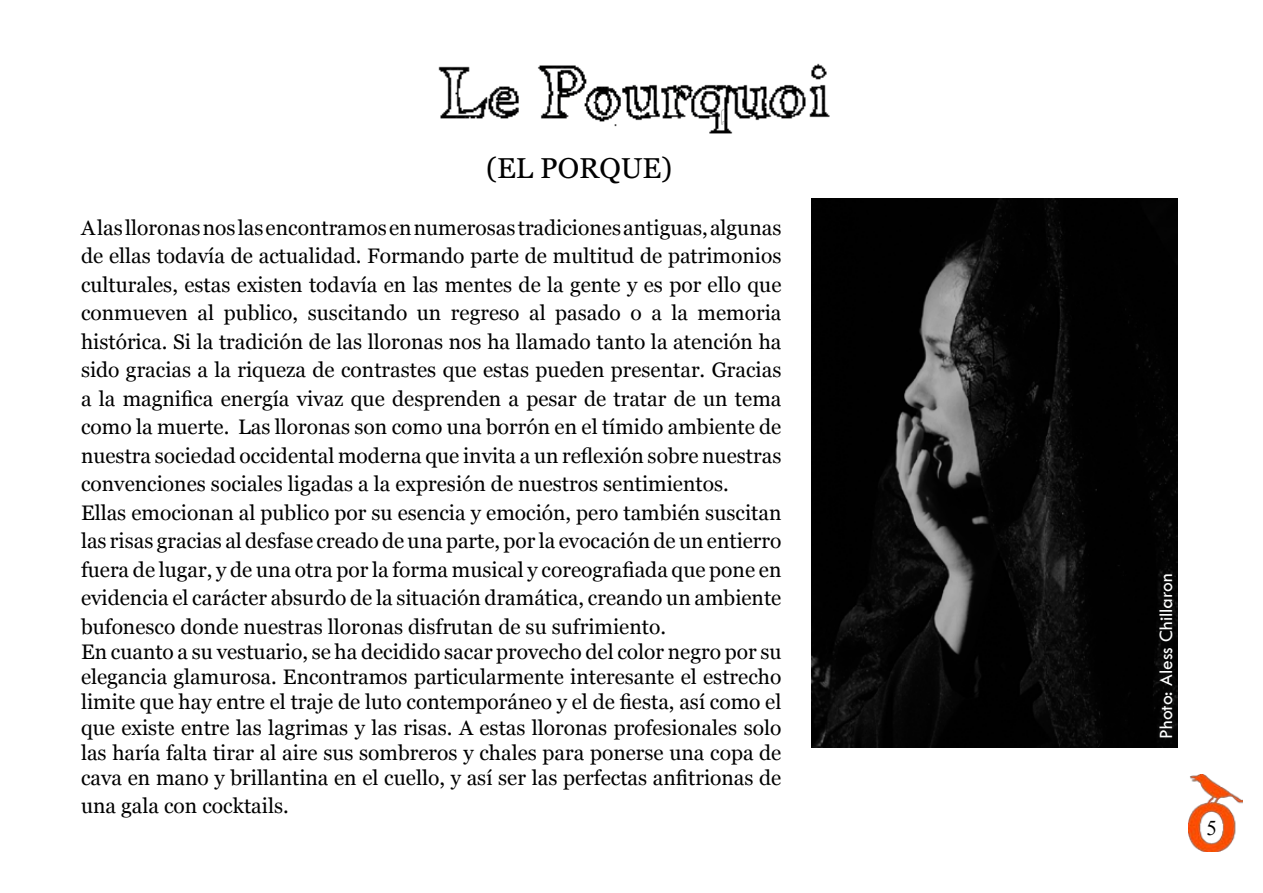
<style>
.page{position:relative;width:1263px;height:893px;background:#fff}
.page>*{position:absolute;margin:0;border:0;box-sizing:border-box;transform-origin:0 0}
.t1{font:28.8px "Georgia";color:#000}
.t2{font:21px/28.5px "Georgia";color:#000}
.t3{font:21px "Times New Roman";color:#000}
.t4{font:19.5px "Tw Cen";color:#feffff}
</style>
<div class="page">
<img style="left:438px;top:63px;width:392px;height:71px">
<img style="left:812px;top:199px;width:365px;height:548px">
<img style="left:1189px;top:774px;width:53px;height:78px">
<h1 class="t1" style="left:486px;top:150px;width:187px">(EL PORQUE)</h1>
<p class="t2" style="left:81px;top:214px;width:702px">A las lloronas nos las encontramos en numerosas tradiciones antiguas, algunas de ellas todavía de actualidad. Formando parte de multitud de patrimonios culturales, estas existen todavía en las mentes de la gente y es por ello que conmueven al publico, suscitando un regreso al pasado o a la memoria histórica. Si la tradición de las lloronas nos ha llamado tanto la atención ha sido gracias a la riqueza de contrastes que estas pueden presentar. Gracias a la magnifica energía vivaz que desprenden a pesar de tratar de un tema como la muerte. Las lloronas son como una borrón en el tímido ambiente de nuestra sociedad occidental moderna que invita a un reflexión sobre nuestras convenciones sociales ligadas a la expresión de nuestros sentimientos.<br>Ellas emocionan al publico por su esencia y emoción, pero también suscitan las risas gracias al desfase creado de una parte, por la evocación de un entierro fuera de lugar, y de una otra por la forma musical y coreografiada que pone en evidencia el carácter absurdo de la situación dramática, creando un ambiente bufonesco donde nuestras lloronas disfrutan de su sufrimiento.</p>
<p class="t2" style="left:81px;top:639px;width:702px;line-height:25.2px;text-align:justify">En cuanto a su vestuario, se ha decidido sacar provecho del color negro por su elegancia glamurosa. Encontramos particularmente interesante el estrecho limite que hay entre el traje de luto contemporáneo y el de fiesta, así como el que existe entre las lagrimas y las risas. A estas lloronas profesionales solo las haría falta tirar al aire sus sombreros y chales para ponerse una copa de cava en mano y brillantina en el cuello, y así ser las perfectas anfitrionas de</p>
<p class="t2" style="left:81px;top:792px;width:209px">una gala con cocktails.</p>
<p class="t4" style="left:1154px;top:739px;width:167px;rotate:-90deg">Photo: Aless Chillaron</p>
<p class="t3" style="left:1206px;top:814px;width:12px">5</p>
</div>
